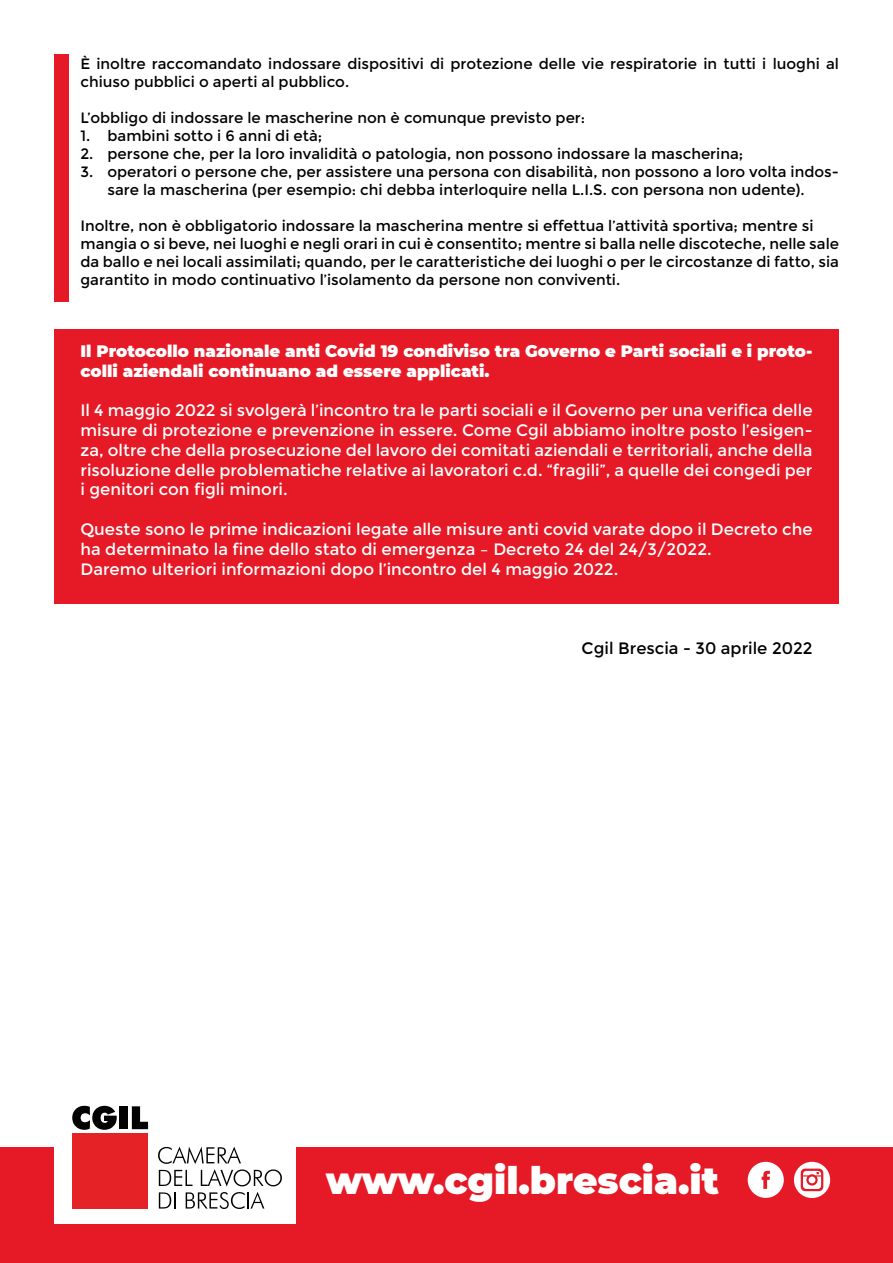
<style>
.page{position:relative;width:893px;height:1263px;background:#fff}
.page>*{position:absolute;margin:0;border:0;box-sizing:border-box;transform-origin:0 0}
.t1{font:55.5px "socialtype";color:#fff}
.t2{font:900 37.5px "Montserrat";color:#fff}
.t3{font:16.5px/19.8px "Montserrat";color:#fff;text-align:justify}
.t4{font:900 16.5px/19.8px "Montserrat";color:#fff}
.t5{font:16.5px "Montserrat";color:#000}
.t6{font:15px/18px "Montserrat";color:#000}
</style>
<div class="page">
<div style="left:0;top:1148px;width:893px;height:115px;background:#e51a26"></div>
<div style="left:54px;top:1104px;width:241px;height:119px;background:#fff"></div>
<div style="left:73px;top:1133px;width:75px;height:75px;background:#e52327"></div>
<svg style="left:72px;top:1106px;width:45px;height:24px"></svg>
<div style="left:119px;top:1106px;width:9px;height:23px;background:#020203"></div>
<svg style="left:132px;top:1106px;width:16px;height:23px"></svg>
<svg style="left:158px;top:1146px;width:124px;height:40px"></svg>
<svg style="left:159px;top:1192px;width:17px;height:16px"></svg>
<svg style="left:186px;top:1192px;width:78px;height:17px"></svg>
<div style="left:54px;top:329px;width:785px;height:274px;background:#e51a26"></div>
<div style="left:54px;top:54px;width:14px;height:248px;background:#e51a26"></div>
<p class="t6" style="left:80px;top:54px;width:760px">È inoltre raccomandato indossare dispositivi di protezione delle vie respiratorie in tutti i luoghi al chiuso pubblici o aperti al pubblico.</p>
<p class="t6" style="left:80px;top:108px;width:506px">L’obbligo di indossare le mascherine non è comunque previsto per:</p>
<p class="t6" style="left:80px;top:126px;width:243px">1. bambini sotto i 6 anni di età;</p>
<p class="t6" style="left:80px;top:144px;width:664px">2. persone che, per la loro invalidità o patologia, non possono indossare la mascherina;</p>
<p class="t6" style="left:80px;top:162px;width:760px;text-align:center">3. operatori o persone che, per assistere una persona con disabilità, non possono a loro volta indos&shy;sare la mascherina (per esempio: chi debba interloquire nella L.I.S. con persona non udente).</p>
<p class="t6" style="left:80px;top:216px;width:735px">Inoltre, non è obbligatorio indossare la mascherina mentre si effettua l’attività sportiva; mentre si</p>
<p class="t6" style="left:80px;top:234px;width:760px">mangia o si beve, nei luoghi e negli orari in cui è consentito; mentre si balla nelle discoteche, nelle sale</p>
<p class="t6" style="left:80px;top:252px;width:760px">da ballo e nei locali assimilati; quando, per le caratteristiche dei luoghi o per le circostanze di fatto, sia</p>
<p class="t6" style="left:80px;top:270px;width:541px">garantito in modo continuativo l’isolamento da persone non conviventi.</p>
<p class="t4" style="left:80px;top:340px;width:733px">Il Protocollo nazionale anti Covid 19 condiviso tra Governo e Parti sociali e i proto&shy;colli aziendali continuano ad essere applicati.</p>
<p class="t3" style="left:80px;top:401px;width:734px">Il 4 maggio 2022 si svolgerà l’incontro tra le parti sociali e il Governo per una verifica delle misure di protezione e prevenzione in essere. Come Cgil abbiamo inoltre posto l’esigen&shy;za, oltre che della prosecuzione del lavoro dei comitati aziendali e territoriali, anche della risoluzione delle problematiche relative ai lavoratori c.d. “fragili”, a quelle dei congedi per i genitori con figli minori.</p>
<p class="t3" style="left:80px;top:519px;width:734px">Queste sono le prime indicazioni legate alle misure anti covid varate dopo il Decreto che ha determinato la fine dello stato di emergenza – Decreto 24 del 24/3/2022.</p>
<p class="t3" style="left:80px;top:559px;width:539px">Daremo ulteriori informazioni dopo l’incontro del 4 maggio 2022.</p>
<p class="t5" style="left:582px;top:638px;width:232px">Cgil Brescia - 30 aprile 2022</p>
<p class="t2" style="left:326px;top:1152px;width:395px">www.cgil.brescia.it</p>
<p class="t1" style="left:742px;top:1148px;width:94px">BV</p>
</div>
